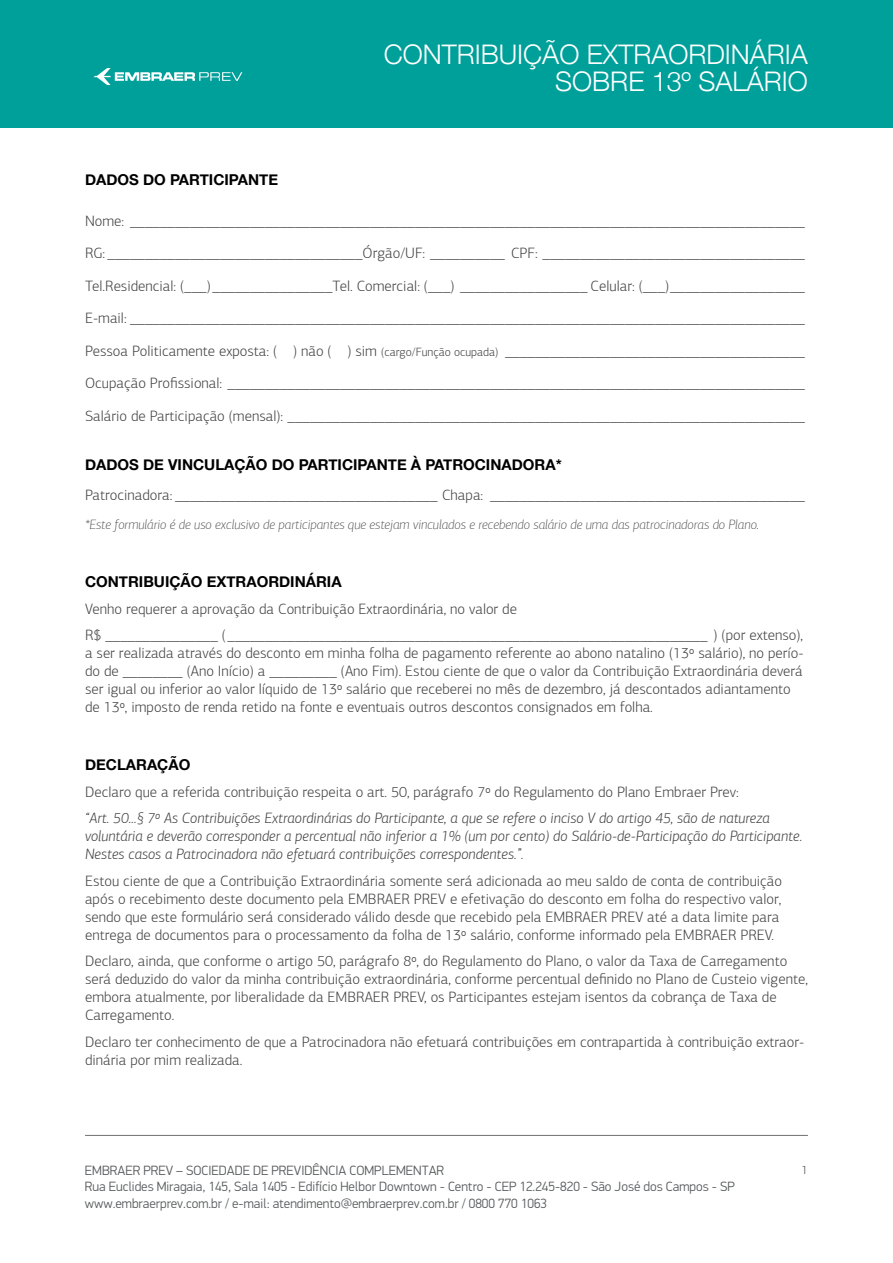
<style>
.page{position:relative;width:893px;height:1263px;background:#fff}
.page>*{position:absolute;margin:0;border:0;box-sizing:border-box;transform-origin:0 0}
.titulo{font:300 27px/27px "Helvetica Neue";color:#fff;text-align:right}
.texto_corrido{font:300 15px/18px "PF Agora Sans Pro";color:#404041}
.texto_corrido-2{font:italic 300 15px/18px "PF Agora Sans Pro";color:#404041}
.titulo-2{font:700 15px "Helvetica Neue";color:#000}
.t1{font:300 13.5px/16.2px "PFDIN Display Pro";color:#57595b}
.texto_corrido-3{font:italic 100 13.5px "PF Agora Sans Pro";color:#404041}
.texto_form{font:300 12px "PF Agora Sans Pro";color:#404041}
.s1{font-size:12px}
</style>
<div class="page">
<div style="left:0;top:0;width:893px;height:128px;background:#00a09a"></div>
<svg style="left:94px;top:68px;width:148px;height:17px"></svg>
<hr style="left:85px;top:1135px;width:723px;height:1px;background:#707271">
<p class="titulo" style="left:384px;top:39px;width:426px">CONTRIBUIÇÃO EXTRAORDINÁRIA<br>SOBRE 13º SALÁRIO</p>
<p class="titulo-2" style="left:85px;top:168px;width:195px">DADOS DO PARTICIPANTE</p>
<p class="texto_corrido" style="left:85px;top:212px;width:721px">Nome: __________________________________________________________________________________________</p>
<p class="texto_corrido" style="left:85px;top:244px;width:721px">RG: __________________________________Órgão/UF: __________ CPF: ___________________________________</p>
<p class="texto_corrido" style="left:85px;top:277px;width:721px">Tel.Residencial: (___)________________Tel. Comercial: (___) _________________ Celular: (___)__________________</p>
<p class="texto_corrido" style="left:85px;top:309px;width:721px">E-mail: __________________________________________________________________________________________</p>
<p class="texto_corrido" style="left:85px;top:342px;width:721px">Pessoa Politicamente exposta: ( ) não ( ) sim <span class="s1">(cargo/Função ocupada)</span> ________________________________________</p>
<p class="texto_corrido" style="left:85px;top:374px;width:721px">Ocupação Profissional: _____________________________________________________________________________</p>
<p class="texto_corrido" style="left:85px;top:407px;width:721px">Salário de Participação (mensal): _____________________________________________________________________</p>
<p class="titulo-2" style="left:85px;top:453px;width:478px">DADOS DE VINCULAÇÃO DO PARTICIPANTE À PATROCINADORA*</p>
<p class="texto_corrido" style="left:85px;top:486px;width:721px">Patrocinadora: ___________________________________ Chapa: __________________________________________</p>
<p class="texto_corrido-3" style="left:85px;top:517px;width:675px">*Este formulário é de uso exclusivo de participantes que estejam vinculados e recebendo salário de uma das patrocinadoras do Plano.</p>
<p class="titulo-2" style="left:85px;top:570px;width:258px">CONTRIBUIÇÃO EXTRAORDINÁRIA</p>
<p class="texto_corrido" style="left:85px;top:600px;width:433px">Venho requerer a aprovação da Contribuição Extraordinária, no valor de</p>
<p class="texto_corrido" style="left:85px;top:626px;width:720px">R$ _______________ (________________________________________________________________ ) (por extenso), a ser realizada através do desconto em minha folha de pagamento referente ao abono natalino (13º salário), no perío&shy;do de ________ (Ano Início) a _________ (Ano Fim). Estou ciente de que o valor da Contribuição Extraordinária deverá ser igual ou inferior ao valor líquido de 13º salário que receberei no mês de dezembro, já descontados adiantamento de 13º, imposto de renda retido na fonte e eventuais outros descontos consignados em folha.</p>
<p class="titulo-2" style="left:85px;top:753px;width:107px">DECLARAÇÃO</p>
<p class="texto_corrido" style="left:85px;top:783px;width:655px">Declaro que a referida contribuição respeita o art. 50, parágrafo 7º do Regulamento do Plano Embraer Prev:</p>
<p class="texto_corrido-2" style="left:85px;top:809px;width:719px">“Art. 50…§ 7º As Contribuições Extraordinárias do Participante, a que se refere o inciso V do artigo 45, são de natureza voluntária e deverão corresponder a percentual não inferior a 1% (um por cento) do Salário-de-Participação do Participante.<br>Nestes casos a Patrocinadora não efetuará contribuições correspondentes.”.</p>
<p class="texto_corrido" style="left:85px;top:872px;width:699px">Estou ciente de que a Contribuição Extraordinária somente será adicionada ao meu saldo de conta de contribuição após o recebimento deste documento pela EMBRAER PREV e efetivação do desconto em folha do respectivo valor, sendo que este formulário será considerado válido desde que recebido pela EMBRAER PREV até a data limite para entrega de documentos para o processamento da folha de 13º salário, conforme informado pela EMBRAER PREV.</p>
<p class="texto_corrido" style="left:85px;top:952px;width:724px">Declaro, ainda, que conforme o artigo 50, parágrafo 8º, do Regulamento do Plano, o valor da Taxa de Carregamento será deduzido do valor da minha contribuição extraordinária, conforme percentual definido no Plano de Custeio vigente, embora atualmente, por liberalidade da EMBRAER PREV, os Participantes estejam isentos da cobrança de Taxa de Carregamento.</p>
<p class="texto_corrido" style="left:85px;top:1033px;width:721px">Declaro ter conhecimento de que a Patrocinadora não efetuará contribuições em contrapartida à contribuição extraor&shy;dinária por mim realizada.</p>
<p class="t1" style="left:85px;top:1163px;width:651px">EMBRAER PREV – SOCIEDADE DE PREVIDÊNCIA COMPLEMENTAR<br>Rua Euclides Miragaia, 145, Sala 1405 - Edifício Helbor Downtown - Centro - CEP 12.245-820 - São José dos Campos - SP www.embraerprev.com.br / e-mail: atendimento@embraerprev.com.br / 0800 770 1063</p>
<p class="texto_form" style="left:801px;top:1163px;width:8px">1</p>
</div>
